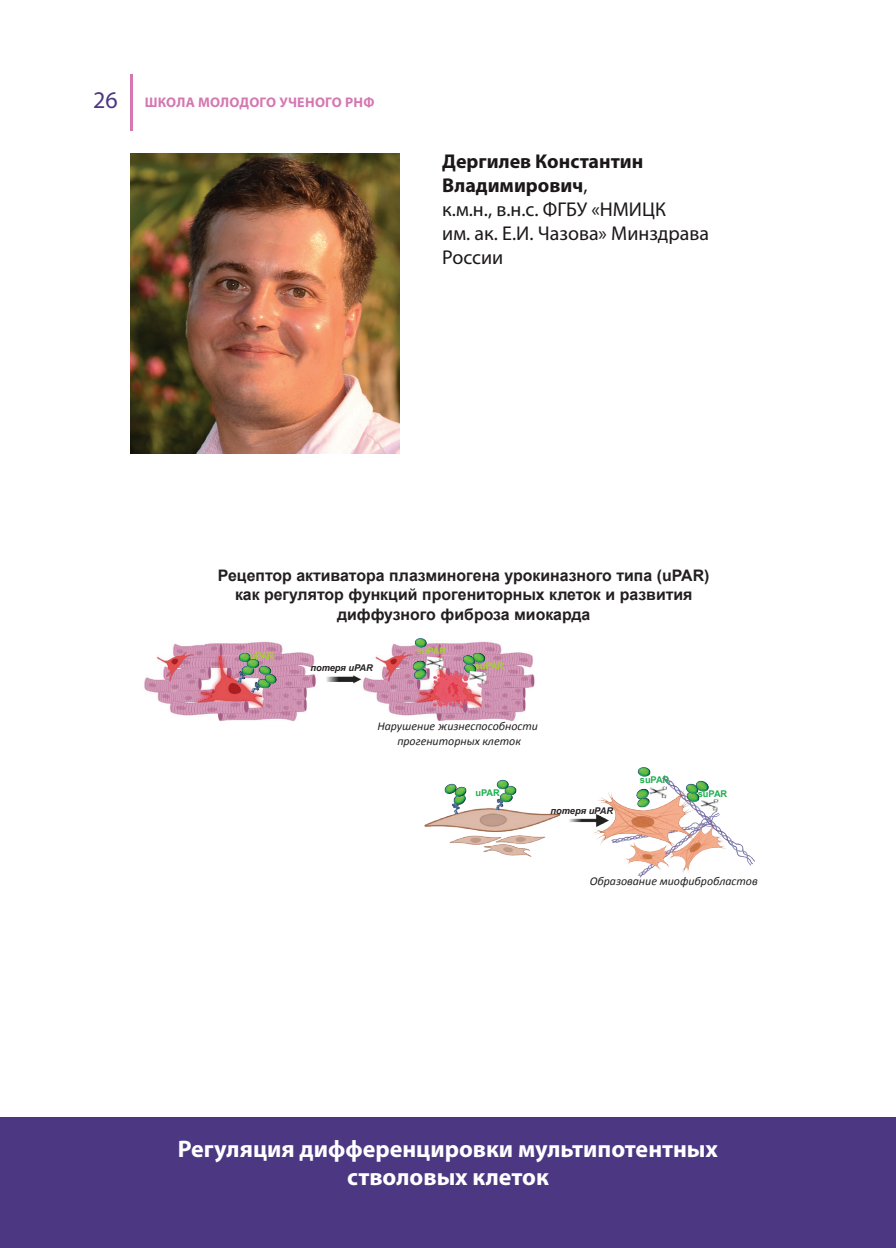
<style>
.page{position:relative;width:896px;height:1248px;background:#fff}
.page>*{position:absolute;margin:0;border:0;box-sizing:border-box;transform-origin:0 0}
.t1{font:700 24px/28.8px "Myriad Pro";color:#fff;text-align:center}
.t2{font:20px/24px "Myriad Pro";color:#1c181a}
.t3{font:700 15.8px/19px "Arial";color:#231f20;text-align:center}
.t4{font:700 14px "Myriad Pro";letter-spacing:.02em;color:#d578b1}
.t5{font:italic 12px/14.4px "Calibri";color:#231f20;text-align:center}
.t6{font:700 9.4px "Arial";letter-spacing:-.02em;color:#1fb04f}
.t7{font:italic 700 9.2px "Arial";letter-spacing:-.005em;color:#231f20}
.t8{font:700 9.2px "Arial";letter-spacing:-.03em;color:#a7ce38}
.t9{font:700 9.2px "Arial";letter-spacing:-.03em;color:#1fb04f}
.s1{font-weight:400;font-size:24px;color:#4c3783}
.s2{font-weight:700}
.s3{font-style:inherit}
</style>
<div class="page">
<hr style="left:130px;top:74px;width:3px;height:56px;background:#d578b1">
<div style="left:0;top:1117px;width:896px;height:130px;background:#4c3783"></div>
<img style="left:130px;top:153px;width:270px;height:301px">
<img style="left:424px;top:770px;width:331px;height:108px">
<svg style="left:495px;top:779px;width:22px;height:31px"></svg>
<img style="left:144px;top:641px;width:391px;height:81px">
<svg style="left:237px;top:652px;width:40px;height:41px;background:#a0988f"></svg>
<svg style="left:413px;top:670px;width:13px;height:9px"></svg>
<img style="left:412px;top:660px;width:14px;height:10px">
<svg style="left:414px;top:638px;width:13px;height:9px"></svg>
<img style="left:426px;top:656px;width:18px;height:13px">
<svg style="left:463px;top:652px;width:22px;height:21px"></svg>
<svg style="left:451px;top:786px;width:15px;height:28px"></svg>
<img style="left:444px;top:784px;width:14px;height:10px">
<img style="left:636px;top:798px;width:14px;height:9px">
<img style="left:635px;top:789px;width:14px;height:10px">
<svg style="left:637px;top:767px;width:13px;height:9px"></svg>
<img style="left:649px;top:785px;width:18px;height:13px">
<svg style="left:685px;top:780px;width:23px;height:22px"></svg>
<img style="left:469px;top:671px;width:18px;height:13px">
<img style="left:700px;top:797px;width:18px;height:13px">
<p class="t4" style="left:93px;top:93px;width:283px"><span class="s1">26</span> ШКОЛА МОЛОДОГО УЧЕНОГО РНФ</p>
<p class="t2" style="left:442px;top:149px;width:268px"><span class="s2">Дергилев Константин<br>Владимирович</span>,<br>к.м.н., в.н.с. ФГБУ «НМИЦК<br>им. ак. Е.И. Чазова» Минздрава<br>России</p>
<p class="t3" style="left:218px;top:567px;width:493px">Рецептор активатора плазминогена урокиназного типа (<span class="s3">uPAR) </span>как регулятор функций прогениторных клеток и развития диффузного фиброза миокарда</p>
<p class="t8" style="left:250px;top:649px;width:26px">uPAR</p>
<p class="t7" style="left:310px;top:662px;width:64px">потеря <span class="s3">uPAR</span></p>
<p class="t8" style="left:416px;top:644px;width:31px">suPAR</p>
<p class="t8" style="left:474px;top:659px;width:31px">suPAR</p>
<p class="t5" style="left:377px;top:718px;width:162px">Нарушение жизнеспособности прогениторных клеток</p>
<p class="t9" style="left:475px;top:786px;width:26px">uPAR</p>
<p class="t7" style="left:550px;top:804px;width:64px">потеря <span class="s3">uPAR</span></p>
<p class="t6" style="left:640px;top:773px;width:31px">suPAR</p>
<p class="t9" style="left:698px;top:787px;width:31px">suPAR</p>
<p class="t5" style="left:590px;top:873px;width:169px">Образование миофибробластов</p>
<h1 class="t1" style="left:178px;top:1133px;width:541px">Регуляция дифференцировки мультипотентных стволовых клеток</h1>
</div>
